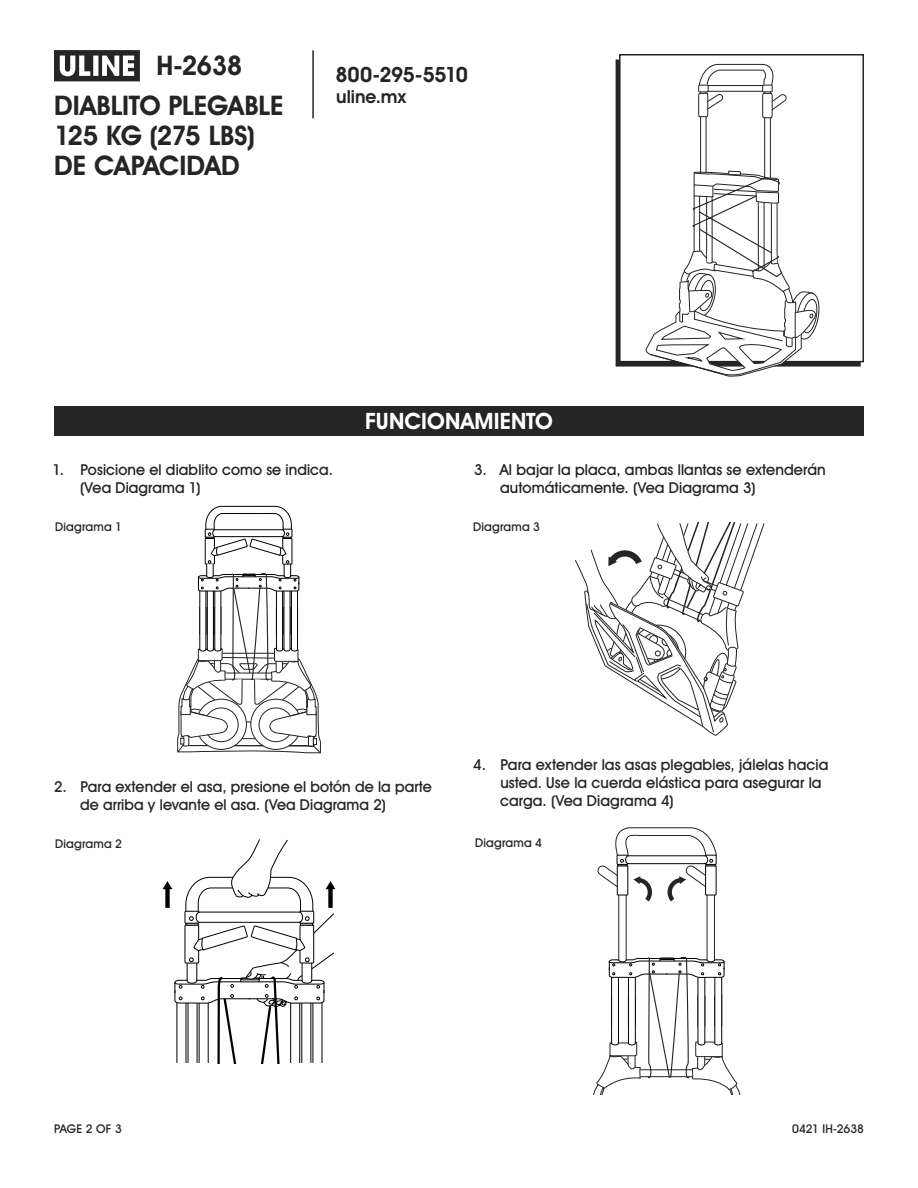
<style>
.page{position:relative;width:918px;height:1188px;background:#fff}
.page>*{position:absolute;margin:0;border:0;box-sizing:border-box;transform-origin:0 0}
.t1{font:700 27px/30px "Uline Two Knine";letter-spacing:-.015em;color:#252525}
._2_HEADING_REVERSE{font:700 22.5px "Uline Two Knine";letter-spacing:.005em;color:#fff}
.t2{font:700 21px "Uline Two Knine";letter-spacing:-.02em;color:#252525}
.t3{font:700 18px "Uline Two Knine";color:#252525}
.t4{font:15px/18px "Uline Two Knine";letter-spacing:.005em;color:#252525}
.t5{font:12px "Uline Two Knine";letter-spacing:.015em;color:#252525}
.t6{font:12px "Uline Two Knine";letter-spacing:-.01em;color:#252525}
</style>
<div class="page">
<hr style="left:312px;top:50px;width:2px;height:68px;background:#252525">
<svg style="left:54px;top:50px;width:86px;height:31px"></svg>
<div style="left:54px;top:406px;width:810px;height:30px;background:#252525"></div>
<svg style="left:163px;top:839px;width:172px;height:224px"></svg>
<svg style="left:575px;top:522px;width:190px;height:214px"></svg>
<hr style="left:619px;top:892px;width:1px;height:68px;background:#242426">
<hr style="left:626px;top:892px;width:1px;height:68px;background:#242426">
<hr style="left:707px;top:892px;width:1px;height:68px;background:#242426">
<hr style="left:714px;top:892px;width:1px;height:68px;background:#242426">
<svg style="left:597px;top:827px;width:120px;height:79px"></svg>
<svg style="left:593px;top:955px;width:148px;height:140px"></svg>
<svg style="left:177px;top:506px;width:144px;height:247px"></svg>
<div style="left:619px;top:54px;width:245px;height:308px;border:2px solid #252525"></div>
<hr style="left:770px;top:92px;width:1px;height:86px;background:#242426">
<hr style="left:764px;top:92px;width:1px;height:86px;background:#242426">
<hr style="left:708px;top:91px;width:55px;height:1px;background:#242426">
<svg style="left:699px;top:63px;width:75px;height:23px"></svg>
<div style="left:762px;top:85px;width:10px;height:7px;border:1px solid #242426"></div>
<svg style="left:762px;top:93px;width:25px;height:25px"></svg>
<hr style="left:706px;top:92px;width:1px;height:81px;background:#242426">
<hr style="left:700px;top:92px;width:1px;height:81px;background:#242426">
<svg style="left:698px;top:93px;width:26px;height:24px"></svg>
<div style="left:698px;top:85px;width:10px;height:7px;border:1px solid #242426"></div>
<svg style="left:646px;top:171px;width:175px;height:206px"></svg>
<h1 class="t1" style="left:157px;top:50px;width:87px">H-2638</h1>
<h1 class="t1" style="left:54px;top:90px;width:231px">DIABLITO PLEGABLE<br>125 KG (275 LBS)<br>DE CAPACIDAD</h1>
<h3 class="t2" style="left:336px;top:62px;width:134px">800-295-5510</h3>
<p class="t3" style="left:336px;top:86px;width:71px">uline.mx</p>
<h1 class="_2_HEADING_REVERSE" style="left:365px;top:407px;width:189px">FUNCIONAMIENTO</h1>
<p class="t4" style="left:80px;top:461px;width:254px;text-indent:-27px">1. Posicione el diablito como se indica. (Vea Diagrama 1)</p>
<p class="t5" style="left:55px;top:519px;width:68px">Diagrama 1</p>
<p class="t4" style="left:500px;top:461px;width:327px;text-indent:-26px">3. Al bajar la placa, ambas llantas se extenderán automáticamente. (Vea Diagrama 3)</p>
<p class="t5" style="left:473px;top:520px;width:68px">Diagrama 3</p>
<p class="t4" style="left:80px;top:778px;width:353px;text-indent:-26px">2. Para extender el asa, presione el botón de la parte de arriba y levante el asa. (Vea Diagrama 2)</p>
<p class="t5" style="left:55px;top:836px;width:68px">Diagrama 2</p>
<p class="t4" style="left:500px;top:755px;width:330px;text-indent:-27px">4. Para extender las asas plegables, jálelas hacia usted. Use la cuerda elástica para asegurar la carga. (Vea Diagrama 4)</p>
<p class="t5" style="left:475px;top:835px;width:68px">Diagrama 4</p>
<p class="t5" style="left:54px;top:1122px;width:69px">PAGE 2 OF 3</p>
<p class="t6" style="left:792px;top:1122px;width:73px">0421 IH-2638</p>
</div>
